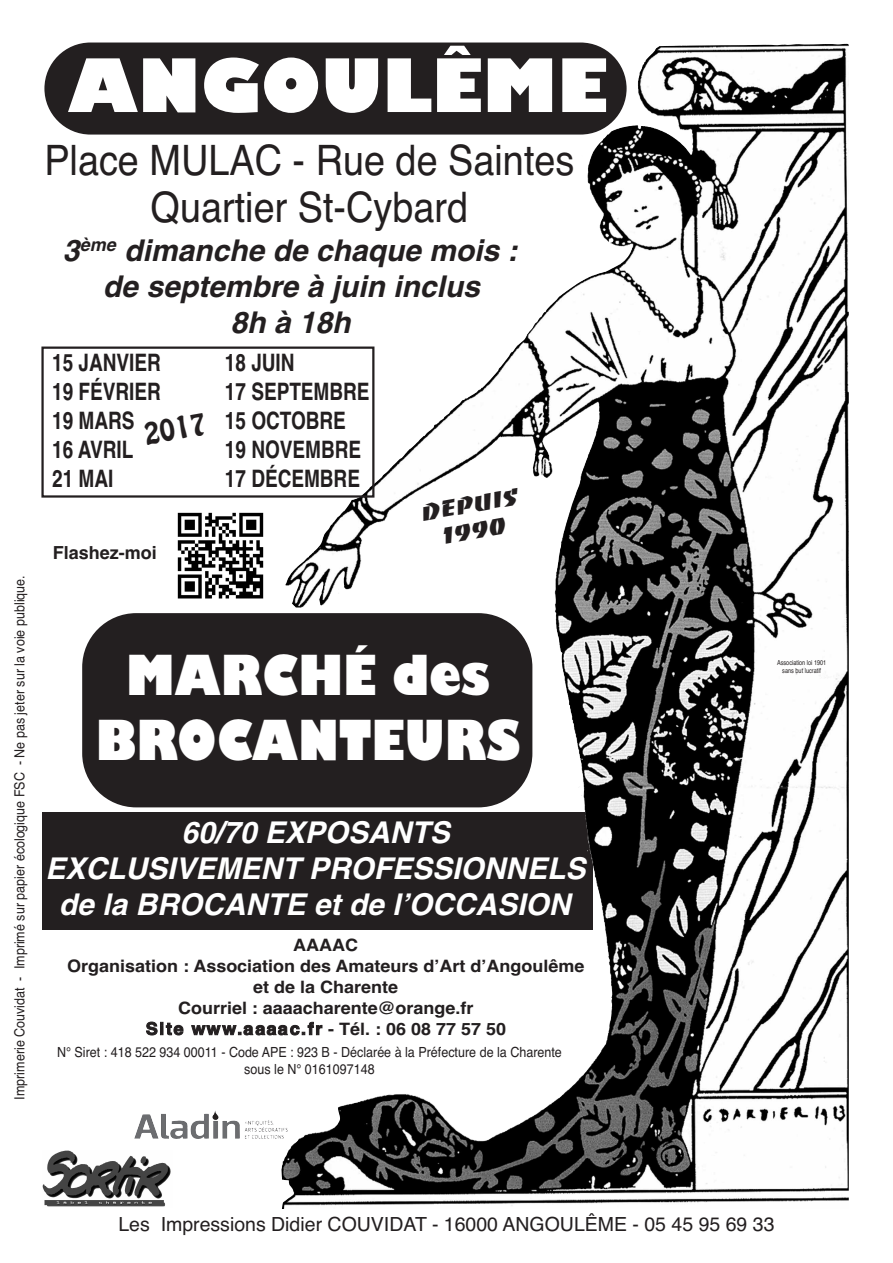
<style>
.page{position:relative;width:893px;height:1263px;background:#fff}
.page>*{position:absolute;margin:0;border:0;box-sizing:border-box;transform-origin:0 0}
.t1{font:800 72px "Gill Sans";color:#fff}
.t2{font:800 54px/64.8px "Gill Sans";color:#fff;text-align:center;scale:.86 1}
.t3{font:42px/47.4px "Helvetica";color:#231f20;text-align:center;scale:.9 1}
.t4{font:italic 700 30px/36px "Helvetica";color:#fff;text-align:center}
.t5{font:italic 700 30px/36px "Helvetica";color:#231f20;text-align:center}
.t6{font:27px "Hobo";color:#231f20}
.t7{font:700 24px/28.8px "Helvetica";color:#231f20;scale:.79 1}
.t8{font:22.5px/27px "Banco";color:#231f20;text-align:center;scale:1.36 1}
.t9{font:19.5px "Helvetica";color:#231f20}
.t10{font:700 18px "Helvetica";color:#231f20}
.t11{font:700 17.1px/21px "Helvetica";color:#231f20;text-align:center;scale:1.05 1}
.t12{font:14.1px/16.8px "Helvetica";color:#231f20;text-align:center;scale:.9 1}
.t13{font:6.9px/8.4px "Helvetica";color:#231f20;text-align:center;scale:.8 1}
</style>
<div class="page">
<div style="left:44px;top:43px;width:583px;height:92px;background:#231f20;border-radius:46px"></div>
<div style="left:82px;top:613px;width:450px;height:194px;background:#231f20;border-radius:54px"></div>
<img style="left:134px;top:1110px;width:113px;height:29px">
<img style="left:43px;top:1150px;width:128px;height:57px">
<img style="left:177px;top:512px;width:87px;height:87px">
<div style="left:42px;top:812px;width:550px;height:118px;background:#231f20"></div>
<img style="left:281px;top:43px;width:568px;height:1165px">
<div style="left:41px;top:346px;width:333px;height:152px;border:2px solid #231f20"></div>
<p class="t12" style="left:11px;top:1099px;width:584px;rotate:-90deg">Imprimerie Couvidat - Imprimé sur papier écologique FSC - Ne pas jeter sur la voie publique.</p>
<h1 class="t1" style="left:68px;top:45px;width:542px">ANGOULÊME</h1>
<h3 class="t3" style="left:44px;top:137px;width:590px">Place MULAC - Rue de Saintes<br>Quartier St-Cybard</h3>
<h3 class="t5" style="left:63px;top:235px;width:456px">3<sup>ème</sup> dimanche de chaque mois : de septembre à juin inclus<br>8h à 18h</h3>
<h3 class="t7" style="left:52px;top:349px;width:139px">15 JANVIER<br>19 FÉVRIER<br>19 MARS<br>16 AVRIL<br>21 MAI</h3>
<h3 class="t7" style="left:225px;top:349px;width:185px">18 JUIN<br>17 SEPTEMBRE<br>15 OCTOBRE<br>19 NOVEMBRE<br>17 DÉCEMBRE</h3>
<h3 class="t6" style="left:142px;top:420px;width:64px;rotate:-10deg">2017</h3>
<h3 class="t8" style="left:420px;top:502px;width:74px;rotate:-10deg">Depuis<br>1990</h3>
<p class="t10" style="left:53px;top:542px;width:106px">Flashez-moi</p>
<h2 class="t2" style="left:96px;top:644px;width:495px">MARCHÉ des<br>BROCANTEURS</h2>
<h3 class="t4" style="left:46px;top:817px;width:542px">60/70 EXPOSANTS<br>EXCLUSIVEMENT PROFESSIONNELS de la BROCANTE et de l’OCCASION</h3>
<p class="t11" style="left:67px;top:934px;width:494px">AAAAC<br>Organisation : Association des Amateurs d’Art d’Angoulême et de la Charente<br>Courriel : aaaacharente@orange.fr<br>Site www.aaaac.fr - Tél. : 06 08 77 57 50</p>
<p class="t12" style="left:57px;top:1043px;width:562px">N° Siret : 418 522 934 00011 - Code APE : 923 B - Déclarée à la Préfecture de la Charente sous le N° 0161097148</p>
<p class="t13" style="left:777px;top:658px;width:63px">Association loi 1901 sans but lucratif</p>
<h3 class="t9" style="left:118px;top:1213px;width:658px">Les Impressions Didier COUVIDAT - 16000 ANGOULÊME - 05 45 95 69 33</h3>
</div>
